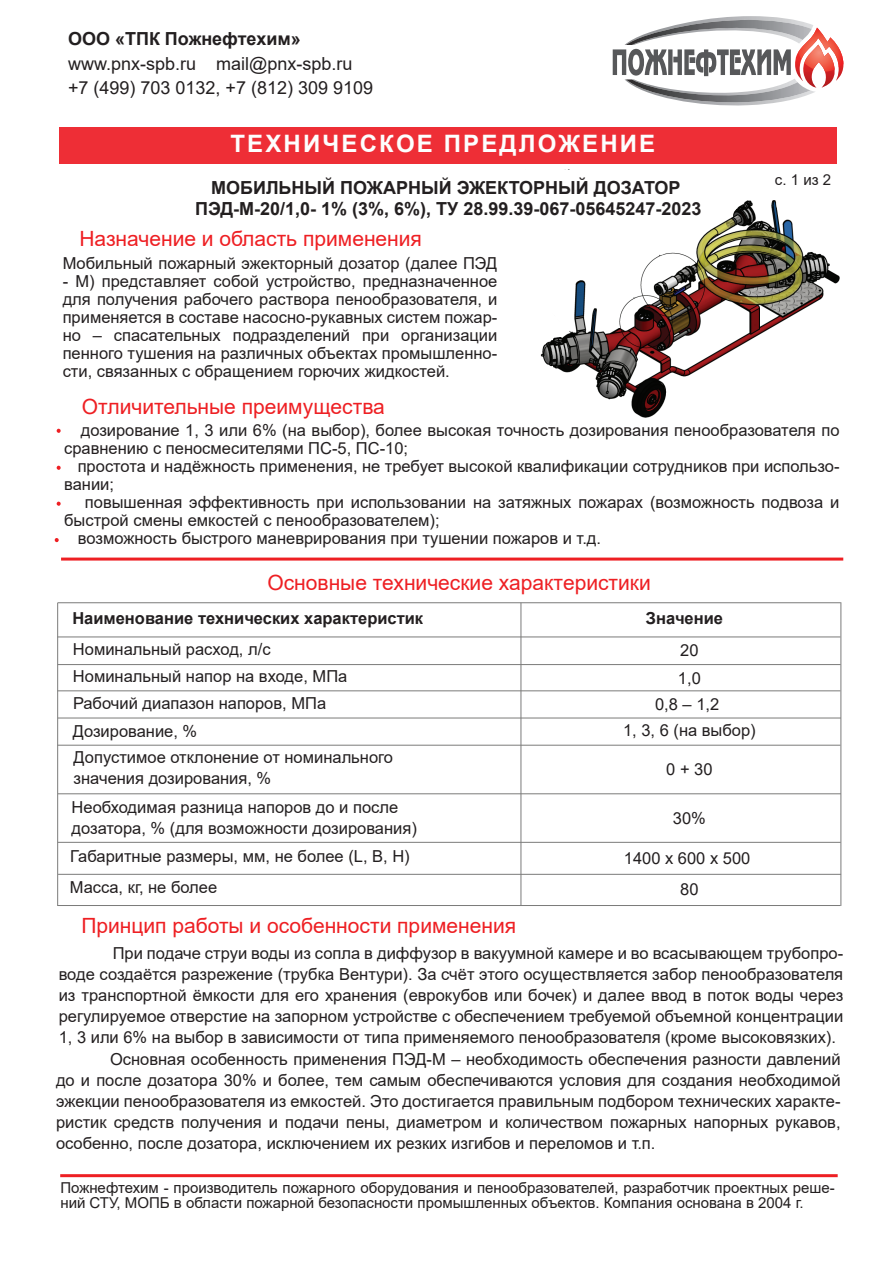
<style>
.page{position:relative;width:893px;height:1263px;background:#fff}
.page>*{position:absolute;margin:0;border:0;box-sizing:border-box;transform-origin:0 0}
.t1{font:700 24px "Arial";letter-spacing:.09em;color:#fdfefe}
.t2{font:21px "Arial";color:#ee1f23}
.t3{font:700 18px/21.6px "Arial";color:#231f20;text-align:center}
.t4{font:18px/24px "Arial";color:#231f20}
.t5{font:16.5px/21px "Arial";color:#231f20}
.t6{font:700 16.5px "Arial";color:#231f20}
.t7{font:15px/15px "Arial";color:#231f20}
</style>
<div class="page">
<div style="left:60px;top:127px;width:777px;height:37px;background:#ee2e36"></div>
<svg style="left:613px;top:16px;width:230px;height:90px"></svg>
<svg style="left:55px;top:538px;width:4px;height:4px"></svg>
<svg style="left:56px;top:465px;width:5px;height:5px"></svg>
<svg style="left:56px;top:501px;width:5px;height:5px"></svg>
<svg style="left:56px;top:428px;width:5px;height:5px"></svg>
<hr style="left:57px;top:603px;width:1px;height:303px;background:#7b7b7a">
<hr style="left:840px;top:602px;width:1px;height:304px;background:#7b7b7a">
<hr style="left:58px;top:602px;width:783px;height:1px;background:#7b7b7a">
<hr style="left:57px;top:636px;width:783px;height:1px;background:#7b7b7a">
<hr style="left:58px;top:664px;width:783px;height:1px;background:#7b7b7a">
<hr style="left:57px;top:690px;width:783px;height:1px;background:#7b7b7a">
<hr style="left:58px;top:718px;width:783px;height:1px;background:#7b7b7a">
<hr style="left:57px;top:745px;width:783px;height:1px;background:#7b7b7a">
<hr style="left:58px;top:793px;width:783px;height:1px;background:#7b7b7a">
<hr style="left:58px;top:874px;width:783px;height:1px;background:#7b7b7a">
<hr style="left:58px;top:842px;width:783px;height:1px;background:#7b7b7a">
<hr style="left:58px;top:905px;width:782px;height:1px;background:#7b7b7a">
<hr style="left:521px;top:603px;width:1px;height:303px;background:#7b7b7a">
<hr style="left:61px;top:558px;width:782px;height:3px;background:#ee1f23">
<hr style="left:60px;top:1174px;width:778px;height:3px;background:#ee1f23">
<svg style="left:490px;top:169px;width:354px;height:392px"></svg>
<p class="t3" style="left:68px;top:28px;width:234px">ООО «ТПК Пожнефтехим»</p>
<p class="t4" style="left:68px;top:51px;width:307px">www.pnx-spb.ru mail@pnx-spb.ru +7 (499) 703 0132, +7 (812) 309 9109</p>
<h1 class="t1" style="left:230px;top:127px;width:426px">ТЕХНИЧЕСКОЕ ПРЕДЛОЖЕНИЕ</h1>
<p class="t3" style="left:195px;top:177px;width:508px">МОБИЛЬНЫЙ ПОЖАРНЫЙ ЭЖЕКТОРНЫЙ ДОЗАТОР<br>ПЭД-М-20/1,0- 1% (3%, 6%), ТУ 28.99.39-067-05645247-2023</p>
<p class="t7" style="left:775px;top:172px;width:58px">с. 1 из 2</p>
<p class="t2" style="left:79px;top:224px;width:344px">Назначение и область применения</p>
<p class="t5" style="left:63px;top:253px;width:436px">Мобильный пожарный эжекторный дозатор (далее ПЭД</p>
<p class="t5" style="left:63px;top:273px;width:436px;line-height:18px;text-align:justify">- М) представляет собой устройство, предназначенное для получения рабочего раствора пенообразователя, и применяется в составе насосно-рукавных систем пожар&shy;но – спасательных подразделений при организации пенного тушения на различных объектах промышленно&shy;сти, связанных с обращением горючих жидкостей.</p>
<p class="t2" style="left:82px;top:392px;width:304px">Отличительные преимущества</p>
<p class="t5" style="left:64px;top:421px;width:777px;line-height:18px;text-indent:17px">дозирование 1, 3 или 6% (на выбор), более высокая точность дозирования пенообразователя по сравнению с пеносмесителями ПС-5, ПС-10;</p>
<p class="t5" style="left:64px;top:457px;width:777px;line-height:18px;text-indent:14px">простота и надёжность применения, не требует высокой квалификации сотрудников при использо&shy;вании;</p>
<p class="t5" style="left:85px;top:491px;width:756px">повышенная эффективность при использовании на затяжных пожарах (возможность подвоза и</p>
<p class="t5" style="left:64px;top:509px;width:377px">быстрой смены емкостей с пенообразователем);</p>
<p class="t5" style="left:78px;top:527px;width:525px">возможность быстрого маневрирования при тушении пожаров и т.д.</p>
<p class="t2" style="left:267px;top:568px;width:385px">Основные технические характеристики</p>
<p class="t6" style="left:72px;top:606px;width:352px">Наименование технических характеристик</p>
<p class="t6" style="left:646px;top:607px;width:79px">Значение</p>
<p class="t5" style="left:73px;top:635px;width:276px;line-height:27.2px">Номинальный расход, л/с<br>Номинальный напор на входе, МПа<br>Рабочий диапазон напоров, МПа</p>
<p class="t5" style="left:73px;top:720px;width:126px">Дозирование, %</p>
<p class="t5" style="left:678px;top:635px;width:24px;line-height:28.5px">20<br>1,0</p>
<p class="t5" style="left:623px;top:691px;width:134px;line-height:26.4px;text-align:center">0,8 – 1,2<br>1, 3, 6 (на выбор)</p>
<p class="t5" style="left:666px;top:759px;width:48px">0 + 30</p>
<p class="t5" style="left:673px;top:808px;width:35px">30%</p>
<p class="t5" style="left:624px;top:842px;width:128px;line-height:31.5px;text-align:center">1400 х 600 х 500<br>80</p>
<p class="t5" style="left:74px;top:747px;width:321px">Допустимое отклонение от номинального значения дозирования, %</p>
<p class="t5" style="left:72px;top:796px;width:347px">Необходимая разница напоров до и после дозатора, % (для возможности дозирования)</p>
<p class="t5" style="left:70px;top:846px;width:341px">Габаритные размеры, мм, не более (L, B, H)</p>
<p class="t5" style="left:70px;top:876px;width:149px">Масса, кг, не более</p>
<p class="t2" style="left:81px;top:911px;width:436px">Принцип работы и особенности применения</p>
<p class="t5" style="left:59px;top:942px;width:786px;text-align:justify;text-indent:54px">При подаче струи воды из сопла в диффузор в вакуумной камере и во всасывающем трубопро&shy;воде создаётся разрежение (трубка Вентури). За счёт этого осуществляется забор пенообразователя из транспортной ёмкости для его хранения (еврокубов или бочек) и далее ввод в поток воды через регулируемое отверстие на запорном устройстве с обеспечением требуемой объемной концентрации 1, 3 или 6% на выбор в зависимости от типа применяемого пенообразователя (кроме высоковязких).</p>
<p class="t5" style="left:56px;top:1049px;width:786px;text-align:justify;text-indent:54px">Основная особенность применения ПЭД-М – необходимость обеспечения разности давлений до и после дозатора 30% и более, тем самым обеспечиваются условия для создания необходимой эжекции пенообразователя из емкостей. Это достигается правильным подбором технических характе&shy;ристик средств получения и подачи пены, диаметром и количеством пожарных напорных рукавов, особенно, после дозатора, исключением их резких изгибов и переломов и т.п.</p>
<p class="t7" style="left:60px;top:1180px;width:776px">Пожнефтехим - производитель пожарного оборудования и пенообразователей, разработчик проектных реше&shy;ний СТУ, МОПБ в области пожарной безопасности промышленных объектов. Компания основана в 2004 г.</p>
</div>
